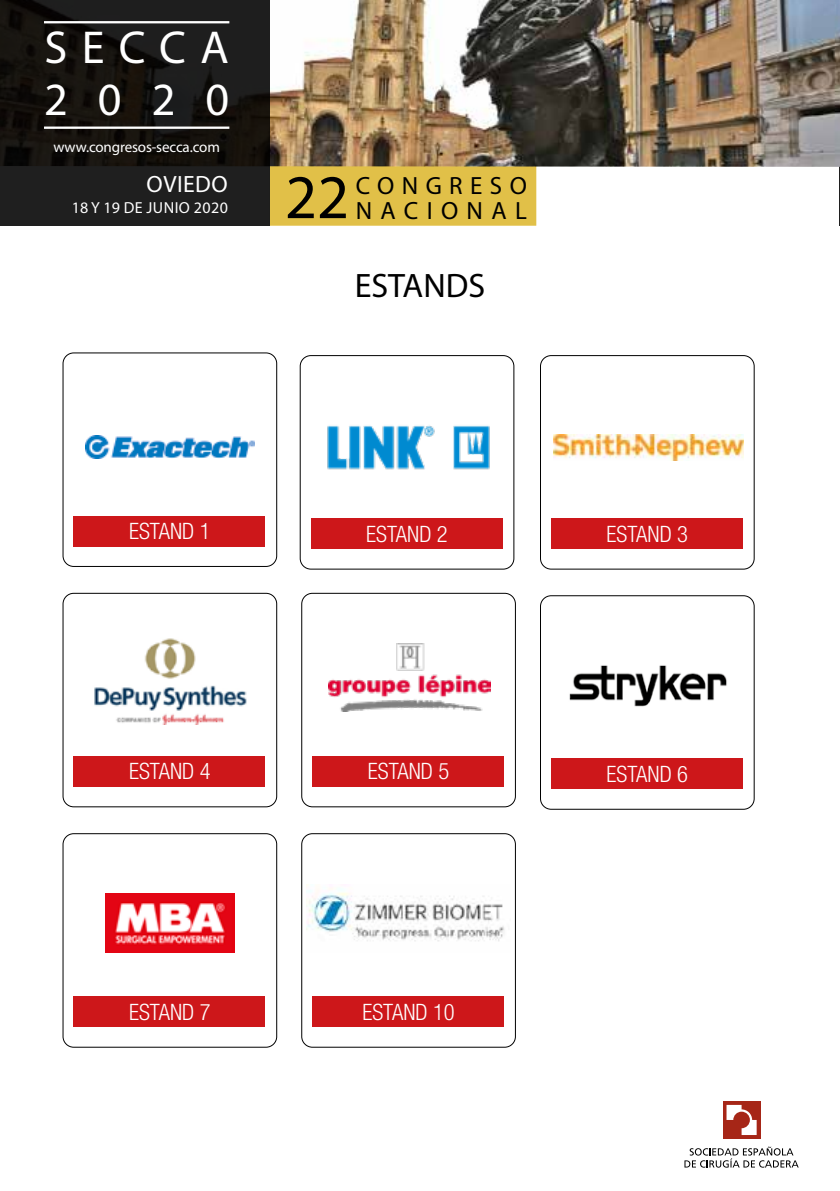
<style>
.page{position:relative;width:840px;height:1191px;background:#fff}
.page>*{position:absolute;margin:0;border:0;box-sizing:border-box;transform-origin:0 0}
.t1{font:62.4px "Myriad Pro";color:#000}
.t2{font:46.4px/52.2px "Myriad Pro";letter-spacing:.315em;color:#fff}
.t3{font:34px "Myriad Pro";color:#000}
.t4{font:25px "Myriad Pro";letter-spacing:.31em;color:#000}
.t5{font:25px "Myriad Pro";letter-spacing:.335em;color:#000}
.t6{font:23.6px "Myriad Pro";letter-spacing:.02em;color:#fff}
.t7{font:300 condensed 22.6px "Helvetica Neue LT Com";color:#fff}
.t8{font:16px "Myriad Pro";letter-spacing:.025em;color:#fff}
.t9{font:15px "Myriad Pro";letter-spacing:-.01em;color:#fff}
</style>
<div class="page">
<hr style="left:838px;top:0;width:1px;height:226px;background:#000">
<div style="left:270px;top:167px;width:266px;height:59px;background:#e1c048"></div>
<img style="left:270px;top:0;width:569px;height:167px">
<svg style="left:0;top:0;width:270px;height:226px;background:#191715"></svg>
<hr style="left:44px;top:21px;width:185px;height:2px;background:#fff">
<hr style="left:44px;top:126px;width:185px;height:3px;background:#fff">
<svg style="left:684px;top:1146px;width:114px;height:21px"></svg>
<div style="left:722px;top:1101px;width:37px;height:37px;background:#a62617"></div>
<svg style="left:726px;top:1105px;width:30px;height:30px"></svg>
<div style="left:551px;top:518px;width:191px;height:31px;background:#cd171a"></div>
<div style="left:540px;top:355px;width:214px;height:214px;border:1px solid #000;border-radius:11px"></div>
<img style="left:553px;top:435px;width:190px;height:26px">
<div style="left:74px;top:996px;width:191px;height:31px;background:#cd171a"></div>
<div style="left:63px;top:833px;width:214px;height:214px;border:1px solid #000;border-radius:11px"></div>
<img style="left:106px;top:894px;width:129px;height:58px">
<div style="left:312px;top:996px;width:191px;height:31px;background:#cd171a"></div>
<div style="left:301px;top:833px;width:214px;height:214px;border:1px solid #000;border-radius:11px"></div>
<div style="left:74px;top:516px;width:191px;height:30px;background:#cd171a"></div>
<div style="left:63px;top:353px;width:214px;height:213px;border:1px solid #000;border-radius:11px"></div>
<img style="left:85px;top:435px;width:169px;height:24px">
<div style="left:311px;top:518px;width:191px;height:31px;background:#cd171a"></div>
<div style="left:300px;top:355px;width:214px;height:214px;border:1px solid #000;border-radius:11px"></div>
<img style="left:327px;top:425px;width:163px;height:45px">
<div style="left:74px;top:756px;width:191px;height:30px;background:#cd171a"></div>
<div style="left:63px;top:593px;width:214px;height:214px;border:1px solid #000;border-radius:11px"></div>
<img style="left:94px;top:638px;width:153px;height:86px">
<div style="left:312px;top:756px;width:191px;height:30px;background:#cd171a"></div>
<div style="left:301px;top:593px;width:214px;height:214px;border:1px solid #000;border-radius:11px"></div>
<img style="left:328px;top:643px;width:162px;height:69px">
<div style="left:551px;top:758px;width:191px;height:31px;background:#cd171a"></div>
<div style="left:540px;top:595px;width:214px;height:214px;border:1px solid #000;border-radius:11px"></div>
<img style="left:569px;top:665px;width:158px;height:42px">
<img style="left:306px;top:884px;width:199px;height:58px">
<h2 class="t2" style="left:44px;top:21px;width:187px">SECCA<br>2020</h2>
<p class="t9" style="left:53px;top:137px;width:168px">www.congresos-secca.com</p>
<p class="t6" style="left:146px;top:169px;width:83px">OVIEDO</p>
<p class="t8" style="left:72px;top:198px;width:158px">18 Y 19 DE JUNIO 2020</p>
<h1 class="t1" style="left:285px;top:159px;width:66px">22</h1>
<p class="t4" style="left:355px;top:170px;width:173px">CONGRESO</p>
<p class="t5" style="left:355px;top:195px;width:173px">NACIONAL</p>
<h3 class="t3" style="left:354px;top:264px;width:132px">ESTANDS</h3>
<p class="t7" style="left:129px;top:518px;width:83px">ESTAND 1</p>
<p class="t7" style="left:366px;top:520px;width:83px">ESTAND 2</p>
<p class="t7" style="left:606px;top:520px;width:83px">ESTAND 3</p>
<p class="t7" style="left:129px;top:758px;width:83px">ESTAND 4</p>
<p class="t7" style="left:367px;top:758px;width:83px">ESTAND 5</p>
<p class="t7" style="left:606px;top:761px;width:83px">ESTAND 6</p>
<p class="t7" style="left:129px;top:998px;width:83px">ESTAND 7</p>
<p class="t7" style="left:362px;top:998px;width:94px">ESTAND 10</p>
</div>
